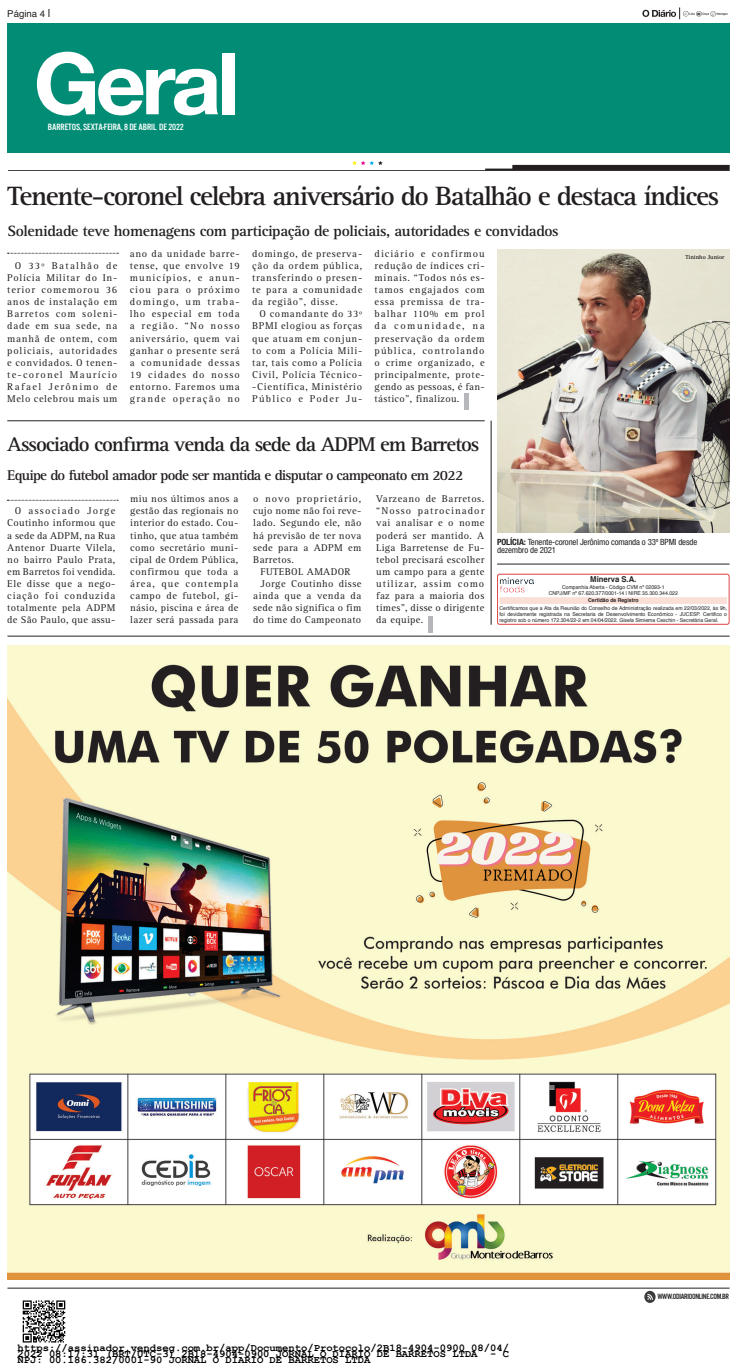
<style>
.page{position:relative;width:737px;height:1365px;background:#fff}
.page>*{position:absolute;margin:0;border:0;box-sizing:border-box;transform-origin:0 0}
.t1{font:700 85.66px "Helvetica Neue";letter-spacing:-.05em;color:#fff}
.t2{font:700 27.39px "Rotis Serif";letter-spacing:-.05em;color:#231f20}
.t3{font:700 20.56px "Rotis Serif";letter-spacing:-.05em;color:#231f20}
.t4{font:700 15.4px "Rotis Serif";letter-spacing:-.025em;color:#231f20}
.t5{font:700 14.53px "Rotis Serif";letter-spacing:-.05em;color:#231f20}
.t6{font:700 10.5px "Courier New";color:#000}
.t7{font:10.06px/12.2px "Rotis Serif AT";letter-spacing:.055em;color:#231f20;text-align:justify}
.t8{font:10.06px "Rotis Serif AT";letter-spacing:.03em;color:#231f20}
.t9{font:10.06px "Rotis Serif AT";letter-spacing:.095em;color:#231f20}
.t10{font:10.06px "Rotis Serif AT";letter-spacing:.11em;color:#231f20}
.t11{font:10.06px "Rotis Serif AT";letter-spacing:.035em;color:#231f20}
.t12{font:9.45px "U.S.101";letter-spacing:-.01em;color:#fff}
.t13{font:9.45px "Helvetica";color:#231f20}
.t14{font:condensed 8.58px/8.6px "Helvetica Neue";letter-spacing:-.015em;color:#231f20}
.t15{font:700 8.05px "Helvetica";color:#231f20;scale:.95 1}
.t16{font:7.88px "U.S.101";letter-spacing:-.04em;color:#231f20}
.t17{font:700 5.95px "Rotis Serif";color:#231f20}
.t18{font:5.42px/6.2px "Helvetica";color:#231f20;text-align:center;scale:.95 1}
.s1{font-size:11.11px}
.s2{font-weight:700}
</style>
<div class="page">
<svg style="left:644px;top:1290px;width:11px;height:12px"></svg>
<hr style="left:7px;top:1287px;width:722px;height:1px;background:#231f20">
<img style="left:497px;top:249px;width:233px;height:284px">
<svg style="left:642px;top:8px;width:85px;height:11px"></svg>
<div style="left:8px;top:23px;width:721px;height:129px;background:#008c75"></div>
<svg style="left:8px;top:161px;width:721px;height:10px"></svg>
<hr style="left:7px;top:636px;width:722px;height:1px;background:#231f20">
<hr style="left:497px;top:564px;width:232px;height:1px;background:#231f20">
<hr style="left:491px;top:420px;width:1px;height:204px;background:#231f20">
<hr style="left:7px;top:420px;width:477px;height:1px;background:#231f20">
<svg style="left:8px;top:253px;width:110px;height:1px"></svg>
<svg style="left:7px;top:500px;width:111px;height:1px"></svg>
<div style="left:464px;top:393px;width:5px;height:17px;background:#b6b7bb"></div>
<img style="left:7px;top:645px;width:722px;height:634px">
<div style="left:428px;top:616px;width:5px;height:17px;background:#b6b7bb"></div>
<div style="left:497px;top:573px;width:232px;height:51px;border:1px solid #db4543;border-radius:2px"></div>
<div style="left:499px;top:597px;width:228px;height:6px;background:#f9dfd6"></div>
<img style="left:499px;top:577px;width:35px;height:16px">
<img style="left:22px;top:1300px;width:44px;height:42px">
<p class="t13" style="left:7px;top:6px;width:45px">Página 4 <span class="s1">|</span></p>
<p class="t1" style="left:34px;top:16px;width:207px">Geral</p>
<p class="t12" style="left:48px;top:121px;width:137px">BARRETOS, SEXTA-FEIRA, 8 DE ABRIL DE 2022</p>
<p class="t2" style="left:7px;top:180px;width:713px">Tenente-coronel celebra aniversário do Batalhão e destaca índices</p>
<p class="t4" style="left:7px;top:222px;width:552px">Solenidade teve homenagens com participação de policiais, autoridades e convidados</p>
<p class="t7" style="left:7px;top:259px;width:112px;text-indent:7px">O 33º Batalhão de Polícia Militar do In&shy;terior comemorou 36 anos de instalação em Barretos com soleni&shy;dade em sua sede, na manhã de ontem, com policiais, autoridades e convidados. O tenen&shy;te-coronel Maurício Rafael Jerônimo de Melo celebrou mais um</p>
<p class="t7" style="left:130px;top:247px;width:112px">ano da unidade barre&shy;tense, que envolve 19 municípios, e anun&shy;ciou para o próximo domingo, um traba&shy;lho especial em toda a região. “No nosso aniversário, quem vai ganhar o presente será a comunidade dessas 19 cidades do nosso entorno. Faremos uma grande operação no</p>
<p class="t7" style="left:252px;top:247px;width:111px">domingo, de preserva-</p>
<p class="t7" style="left:252px;top:259px;width:111px">ção da ordem pública,</p>
<p class="t7" style="left:252px;top:272px;width:111px">transferindo o presen-</p>
<p class="t7" style="left:252px;top:284px;width:112px">te para a comunidade</p>
<p class="t7" style="left:252px;top:296px;width:87px">da região”, disse.</p>
<p class="t7" style="left:259px;top:308px;width:104px">O comandante do 33º</p>
<p class="t7" style="left:252px;top:320px;width:112px">BPMI elogiou as forças</p>
<p class="t7" style="left:252px;top:332px;width:111px">que atuam em conjun-</p>
<p class="t7" style="left:252px;top:344px;width:111px">to com a Polícia Mili-</p>
<p class="t7" style="left:252px;top:356px;width:111px">tar, tais como a Polícia</p>
<p class="t7" style="left:252px;top:369px;width:111px">Civil, Polícia Técnico-</p>
<p class="t7" style="left:252px;top:381px;width:111px">-Científica, Ministério</p>
<p class="t10" style="left:252px;top:393px;width:111px">Público e Poder Ju-</p>
<p class="t7" style="left:374px;top:247px;width:112px">diciário e confirmou redução de índices cri&shy;minais. “Todos nós es&shy;tamos engajados com essa premissa de tra&shy;balhar 110% em prol da comunidade, na preservação da ordem pública, controlando o crime organizado, e principalmente, prote&shy;gendo as pessoas, é fan&shy;tástico”, finalizou.</p>
<p class="t17" style="left:685px;top:254px;width:41px">Tininho Junior</p>
<p class="t3" style="left:7px;top:432px;width:473px">Associado confirma venda da sede da ADPM em Barretos</p>
<p class="t5" style="left:7px;top:467px;width:457px">Equipe do futebol amador pode ser mantida e disputar o campeonato em 2022</p>
<p class="t7" style="left:7px;top:505px;width:110px;text-indent:7px">O associado Jorge Coutinho informou que a sede da ADPM, na Rua Antenor Duarte Vilela, no bairro Paulo Prata, em Barretos foi vendida.<br>Ele disse que a nego&shy;ciação foi conduzida totalmente pela ADPM de São Paulo, que assu-</p>
<p class="t7" style="left:130px;top:493px;width:110px">miu nos últimos anos a gestão das regionais no interior do estado. Cou&shy;tinho, que atua também como secretário muni&shy;cipal de Ordem Pública, confirmou que toda a área, que contempla campo de futebol, gi&shy;násio, piscina e área de lazer será passada para</p>
<p class="t9" style="left:253px;top:493px;width:110px">o novo proprietário,</p>
<p class="t8" style="left:253px;top:505px;width:110px">cujo nome não foi reve-</p>
<p class="t8" style="left:253px;top:517px;width:110px">lado. Segundo ele, não</p>
<p class="t8" style="left:253px;top:529px;width:110px">há previsão de ter nova</p>
<p class="t11" style="left:253px;top:541px;width:109px">sede para a ADPM em</p>
<p class="t8" style="left:253px;top:553px;width:42px">Barretos.</p>
<p class="t8" style="left:261px;top:566px;width:91px">FUTEBOL AMADOR</p>
<p class="t7" style="left:261px;top:578px;width:102px">Jorge Coutinho disse</p>
<p class="t7" style="left:253px;top:590px;width:110px">ainda que a venda da</p>
<p class="t8" style="left:253px;top:602px;width:110px">sede não significa o fim</p>
<p class="t8" style="left:253px;top:614px;width:110px">do time do Campeonato</p>
<p class="t7" style="left:376px;top:493px;width:110px">Varzeano de Barretos. “Nosso patrocinador vai analisar e o nome poderá ser mantido. A Liga Barretense de Fu&shy;tebol precisará escolher um campo para a gente utilizar, assim como faz para a maioria dos times”, disse o dirigente da equipe.</p>
<p class="t14" style="left:497px;top:537px;width:202px"><span class="s2">POLÍCIA:</span> Tenente-coronel Jerônimo comanda o 33º BPMI desde dezembro de 2021</p>
<p class="t15" style="left:590px;top:573px;width:50px">Minerva S.A.</p>
<p class="t18" style="left:549px;top:583px;width:137px">Companhia Aberta - Código CVM nº 02093-1<br>CNPJ/MF nº 67.620.377/0001-14 | NIRE 35.300.344.022</p>
<p class="t18" style="left:499px;top:596px;width:241px;line-height:7.5px"><span class="s2">Certidão de Registro<br></span>Certificamos que a Ata da Reunião do Conselho de Administração realizada em 22/03/2022, às 9h,</p>
<p class="t18" style="left:499px;top:611px;width:241px;text-align:left">foi devidamente registrada na Secretaria de Desenvolvimento Econômico - JUCESP. Certifico o registro sob o número 172.304/22-2 em 04/04/2022. Gisela Simiema Ceschin - Secretária Geral.</p>
<p class="t16" style="left:657px;top:1291px;width:73px">WWW.ODIARIOONLINE.COM.BR</p>
<p class="t6" style="left:18px;top:1344px;width:493px">https://assinador.vendseg.com.br/app/Documento/Protocolo/2B18-4904-0900 08/04/</p>
<p class="t6" style="left:18px;top:1350px;width:493px">2022 08:17:31 (BRT/UTC-3) 2B18-4904-0900 JORNAL O DIARIO DE BARRETOS LTDA - C</p>
<p class="t6" style="left:18px;top:1356px;width:354px">NPJ: 00.186.382/0001-90 JORNAL O DIARIO DE BARRETOS LTDA</p>
</div>
